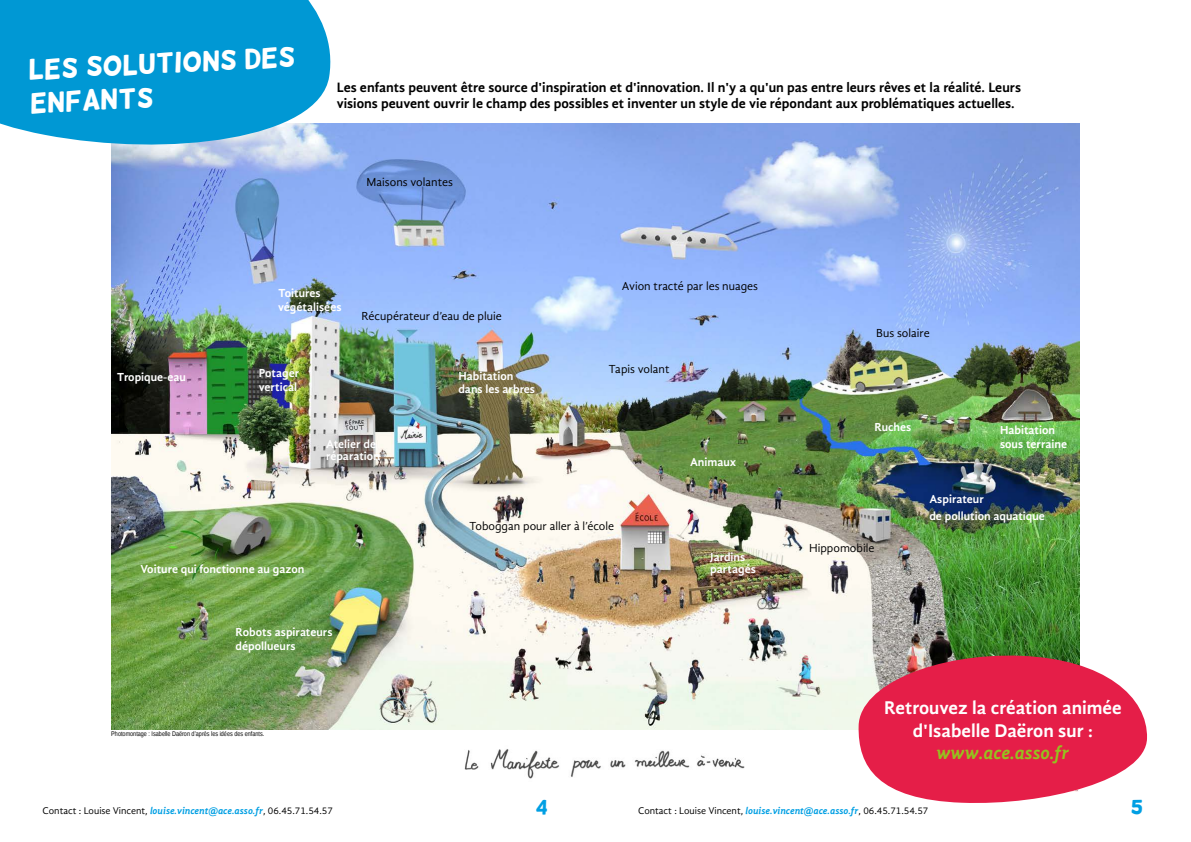
<style>
.page{position:relative;width:1191px;height:842px;background:#fff}
.page>*{position:absolute;margin:0;border:0;box-sizing:border-box;transform-origin:0 0}
.t1{font:28px/33.4px "Helsinki";color:#fff}
.t2{font:20px "Helsinki";color:#009fe3}
.t3{font:700 19px/22.8px "Gandhi Sans";color:#fff;text-align:center}
.t4{font:italic 700 19px "Gandhi Sans";color:#95c11f}
.t5{font:700 14px/16.8px "Gandhi Sans";color:#000}
.t6{font:700 12px/14px "Gandhi Sans";color:#fff}
.t7{font:12px "Gandhi Sans";color:#000}
.t8{font:10px "Gandhi Sans";color:#000}
.t9{font:6.7px "Liberation Sans Narrow";color:#000}
.s1{font-weight:700;font-style:italic;color:#009fe3}
</style>
<div class="page">
<img style="left:111px;top:124px;width:968px;height:605px">
<img style="left:464px;top:749px;width:281px;height:30px">
<svg style="left:857px;top:653px;width:290px;height:150px;background:#e34968"></svg>
<svg style="left:0;top:0;width:339px;height:158px;background:#2aa7da"></svg>
<h1 class="t1" style="left:28px;top:53px;width:268px;rotate:-3deg">Les solutions des enfants</h1>
<p class="t5" style="left:337px;top:78px;width:686px">Les enfants peuvent être source d'inspiration et d'innovation. Il n'y a qu'un pas entre leurs rêves et la réalité. Leurs visions peuvent ouvrir le champ des possibles et inventer un style de vie répondant aux problématiques actuelles.</p>
<p class="t7" style="left:366px;top:175px;width:88px">Maisons volantes</p>
<p class="t6" style="left:117px;top:370px;width:71px">Tropique-eau</p>
<p class="t6" style="left:278px;top:286px;width:65px">Toitures végétalisées</p>
<p class="t6" style="left:259px;top:366px;width:42px">Potager vertical</p>
<p class="t7" style="left:361px;top:309px;width:142px">Récupérateur d’eau de pluie</p>
<p class="t6" style="left:458px;top:369px;width:78px;line-height:13.5px">Habitation dans les arbres</p>
<p class="t6" style="left:326px;top:438px;width:55px;line-height:11.5px">Atelier de réparation</p>
<p class="t7" style="left:622px;top:279px;width:138px">Avion tracté par les nuages</p>
<p class="t7" style="left:608px;top:362px;width:63px">Tapis volant</p>
<p class="t6" style="left:690px;top:455px;width:48px">Animaux</p>
<p class="t7" style="left:469px;top:519px;width:146px">Toboggan pour aller à l’école</p>
<p class="t6" style="left:140px;top:562px;width:165px">Voiture qui fonctionne au gazon</p>
<p class="t6" style="left:235px;top:625px;width:99px">Robots aspirateurs dépollueurs</p>
<p class="t9" style="left:111px;top:729px;width:154px">Photomontage : Isabelle Daëron d’après les idées des enfants.</p>
<p class="t6" style="left:710px;top:551px;width:47px;line-height:12px">Jardins partagés</p>
<p class="t7" style="left:876px;top:326px;width:55px">Bus solaire</p>
<p class="t6" style="left:874px;top:420px;width:39px">Ruches</p>
<p class="t6" style="left:1000px;top:423px;width:69px;line-height:13.5px">Habitation sous terraine</p>
<p class="t7" style="left:809px;top:541px;width:67px">Hippomobile</p>
<p class="t6" style="left:929px;top:490px;width:117px;line-height:16.7px">Aspirateur<br>de pollution aquatique</p>
<h3 class="t3" style="left:884px;top:696px;width:239px">Retrouvez la création animée d'Isabelle Daëron sur :</h3>
<h3 class="t4" style="left:936px;top:742px;width:134px">www.ace.asso.fr</h3>
<p class="t8" style="left:43px;top:805px;width:292px">Contact : Louise Vincent, <span class="s1">louise.vincent@ace.asso.fr</span>, 06.45.71.54.57</p>
<h2 class="t2" style="left:535px;top:795px;width:14px">4</h2>
<p class="t8" style="left:638px;top:805px;width:292px">Contact : Louise Vincent, <span class="s1">louise.vincent@ace.asso.fr</span>, 06.45.71.54.57</p>
<h2 class="t2" style="left:1131px;top:795px;width:14px">5</h2>
</div>
